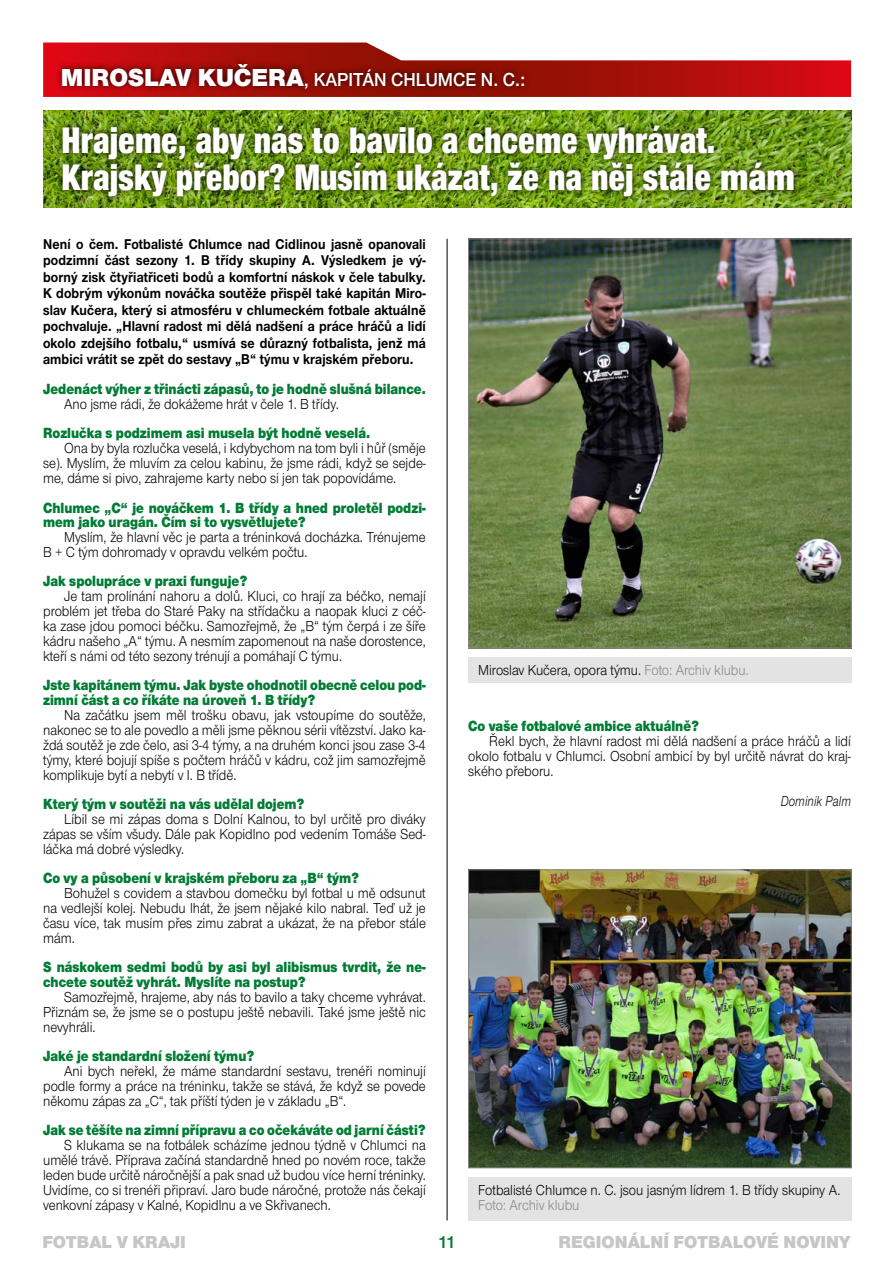
<style>
.page{position:relative;width:893px;height:1263px;background:#fff}
.page>*{position:absolute;margin:0;border:0;box-sizing:border-box;transform-origin:0 0}
.t1{font:38.25px/37.5px "Nimbus Sans Novus TOT Bla Con";color:#fff;scale:.93 1}
.t2{font:19.5px "Nimbus Sans Novus TOT Sem Bol";color:#fff}
.t3{font:900 18px "Nimbus Sans Novus TOT";color:#c6c6c6}
.t4{font:18px "Nimbus Sans Novus TOT Sem Bol";color:#007c34}
.t5{font:900 15.3px/14.2px "Nimbus Sans Novus TOT";color:#007c34;scale:.88 1}
.t6{font:15px/15px "Nimbus Sans Novus TOT";color:#000;text-align:justify;scale:.9 1}
.t7{font:15px "Nimbus Sans Novus TOT";color:#878787;scale:.9 1}
.t8{font:italic 15px "Nimbus Sans Novus TOT";letter-spacing:.01em;color:#000;scale:.8 1}
.t9{font:700 14.7px/16.5px "Nimbus Sans Novus TOT";letter-spacing:.01em;color:#000;text-align:justify;scale:.9 1}
.s1{font-family:"Nimbus Sans Novus TOT";font-weight:900;font-size:25.5px}
.s2{color:#878787}
</style>
<div class="page">
<div style="left:468px;top:657px;width:383px;height:26px;background:#e3e3e3"></div>
<div style="left:468px;top:1177px;width:383px;height:43px;background:#e3e3e3"></div>
<img style="left:470px;top:241px;width:379px;height:405px">
<div style="left:468px;top:239px;width:383px;height:409px;border:1px solid #878787"></div>
<img style="left:470px;top:872px;width:379px;height:294px">
<div style="left:468px;top:870px;width:383px;height:298px;border:1px solid #878787"></div>
<hr style="left:447px;top:239px;width:1px;height:981px;background:#000">
<svg style="left:43px;top:43px;width:808px;height:54px"></svg>
<div style="left:56px;top:57px;width:475px;height:38px;background:#000;opacity:.75"></div>
<img style="left:43px;top:110px;width:808px;height:98px">
<div style="left:57px;top:118px;width:744px;height:85px;background:#000;opacity:.75"></div>
<h2 class="t2" style="left:61px;top:68px;width:466px"><span class="s1">MIROSLAV KUČERA</span>, KAPITÁN CHLUMCE N. C.:</h2>
<h1 class="t1" style="left:62px;top:121px;width:790px">Hrajeme, aby nás to bavilo a chceme vyhrávat.<br>Krajský přebor? Musím ukázat, že na něj stále mám</h1>
<p class="t9" style="left:43px;top:235px;width:427px">Není o čem. Fotbalisté Chlumce nad Cidlinou jasně opanovali podzimní část sezony 1. B třídy skupiny A. Výsledkem je vý&shy;borný zisk čtyřiatřiceti bodů a komfortní náskok v čele tabulky.<br>K dobrým výkonům nováčka soutěže přispěl také kapitán Miro&shy;slav Kučera, který si atmosféru v chlumeckém fotbale aktuálně pochvaluje. „Hlavní radost mi dělá nadšení a práce hráčů a lidí okolo zdejšího fotbalu,“ usmívá se důrazný fotbalista, jenž má ambici vrátit se zpět do sestavy „B“ týmu v krajském přeboru.</p>
<p class="t5" style="left:43px;top:382px;width:436px">Jedenáct výher z třinácti zápasů, to je hodně slušná bilance.</p>
<p class="t6" style="left:64px;top:397px;width:307px">Ano jsme rádi, že dokážeme hrát v čele 1. B třídy.</p>
<p class="t5" style="left:43px;top:426px;width:373px">Rozlučka s podzimem asi musela být hodně veselá.</p>
<p class="t6" style="left:43px;top:441px;width:427px;text-indent:21px">Ona by byla rozlučka veselá, i kdybychom na tom byli i hůř (směje se). Myslím, že mluvím za celou kabinu, že jsme rádi, když se sejde&shy;me, dáme si pivo, zahrajeme karty nebo si jen tak popovídáme.</p>
<p class="t5" style="left:43px;top:500px;width:436px">Chlumec „C“ je nováčkem 1. B třídy a hned proletěl podzi&shy;mem jako uragán. Čím si to vysvětlujete?</p>
<p class="t6" style="left:43px;top:529px;width:427px;text-indent:21px">Myslím, že hlavní věc je parta a tréninková docházka. Trénujeme<br>B + C tým dohromady v opravdu velkém počtu.</p>
<p class="t5" style="left:43px;top:574px;width:233px">Jak spolupráce v praxi funguje?</p>
<p class="t6" style="left:43px;top:589px;width:427px;text-indent:21px">Je tam prolínání nahoru a dolů. Kluci, co hrají za béčko, nemají problém jet třeba do Staré Paky na střídačku a naopak kluci z céč&shy;ka zase jdou pomoci béčku. Samozřejmě, že „B“ tým čerpá i ze šíře kádru našeho „A“ týmu. A nesmím zapomenout na naše dorostence, kteří s námi od této sezony trénují a pomáhají C týmu.</p>
<p class="t5" style="left:43px;top:678px;width:436px">Jste kapitánem týmu. Jak byste ohodnotil obecně celou pod&shy;zimní část a co říkáte na úroveň 1. B třídy?</p>
<p class="t6" style="left:43px;top:707px;width:427px;text-indent:21px">Na začátku jsem měl trošku obavu, jak vstoupíme do soutěže, nakonec se to ale povedlo a měli jsme pěknou sérii vítězství. Jako ka&shy;ždá soutěž je zde čelo, asi 3-4 týmy, a na druhém konci jsou zase 3-4 týmy, které bojují spíše s počtem hráčů v kádru, což jim samozřejmě komplikuje bytí a nebytí v I. B třídě.</p>
<p class="t5" style="left:43px;top:796px;width:299px">Který tým v soutěži na vás udělal dojem?</p>
<p class="t6" style="left:43px;top:811px;width:427px;text-indent:21px">Líbil se mi zápas doma s Dolní Kalnou, to byl určitě pro diváky zápas se vším všudy. Dále pak Kopidlno pod vedením Tomáše Sed&shy;láčka má dobré výsledky.</p>
<p class="t5" style="left:43px;top:871px;width:361px">Co vy a působení v krajském přeboru za „B“ tým?</p>
<p class="t6" style="left:43px;top:886px;width:427px;text-indent:21px">Bohužel s covidem a stavbou domečku byl fotbal u mě odsunut na vedlejší kolej. Nebudu lhát, že jsem nějaké kilo nabral. Teď už je času více, tak musím přes zimu zabrat a ukázat, že na přebor stále mám.</p>
<p class="t5" style="left:43px;top:960px;width:436px">S náskokem sedmi bodů by asi byl alibismus tvrdit, že ne&shy;chcete soutěž vyhrát. Myslíte na postup?</p>
<p class="t6" style="left:43px;top:989px;width:427px;text-indent:21px">Samozřejmě, hrajeme, aby nás to bavilo a taky chceme vyhrávat.<br>Přiznám se, že jsme se o postupu ještě nebavili. Také jsme ještě nic nevyhráli.</p>
<p class="t5" style="left:43px;top:1048px;width:242px">Jaké je standardní složení týmu?</p>
<p class="t6" style="left:43px;top:1063px;width:427px;text-indent:21px">Ani bych neřekl, že máme standardní sestavu, trenéři nominují podle formy a práce na tréninku, takže se stává, že když se povede někomu zápas za „C“, tak příští týden je v základu „B“.</p>
<p class="t5" style="left:43px;top:1123px;width:436px">Jak se těšíte na zimní přípravu a co očekáváte od jarní části?</p>
<p class="t6" style="left:43px;top:1138px;width:427px;text-indent:21px">S klukama se na fotbálek scházíme jednou týdně v Chlumci na umělé trávě. Příprava začíná standardně hned po novém roce, takže leden bude určitě náročnější a pak snad už budou více herní tréninky.<br>Uvidíme, co si trenéři připraví. Jaro bude náročné, protože nás čekají venkovní zápasy v Kalné, Kopidlnu a ve Skřivanech.</p>
<p class="t6" style="left:478px;top:663px;width:302px">Miroslav Kučera, opora týmu. <span class="s2">Foto: Archiv klubu.</span></p>
<p class="t5" style="left:468px;top:718px;width:264px">Co vaše fotbalové ambice aktuálně?</p>
<p class="t6" style="left:468px;top:733px;width:427px;text-indent:21px">Řekl bych, že hlavní radost mi dělá nadšení a práce hráčů a lidí okolo fotbalu v Chlumci. Osobní ambicí by byl určitě návrat do kraj&shy;ského přeboru.</p>
<p class="t8" style="left:781px;top:792px;width:89px">Dominik Palm</p>
<p class="t6" style="left:478px;top:1183px;width:404px">Fotbalisté Chlumce n. C. jsou jasným lídrem 1. B třídy skupiny A.</p>
<p class="t7" style="left:478px;top:1196px;width:114px">Foto: Archiv klubu</p>
<p class="t3" style="left:42px;top:1231px;width:145px">FOTBAL V KRAJI</p>
<p class="t4" style="left:438px;top:1231px;width:19px">11</p>
<p class="t3" style="left:558px;top:1231px;width:293px">REGIONÁLNÍ FOTBALOVÉ NOVINY</p>
</div>
